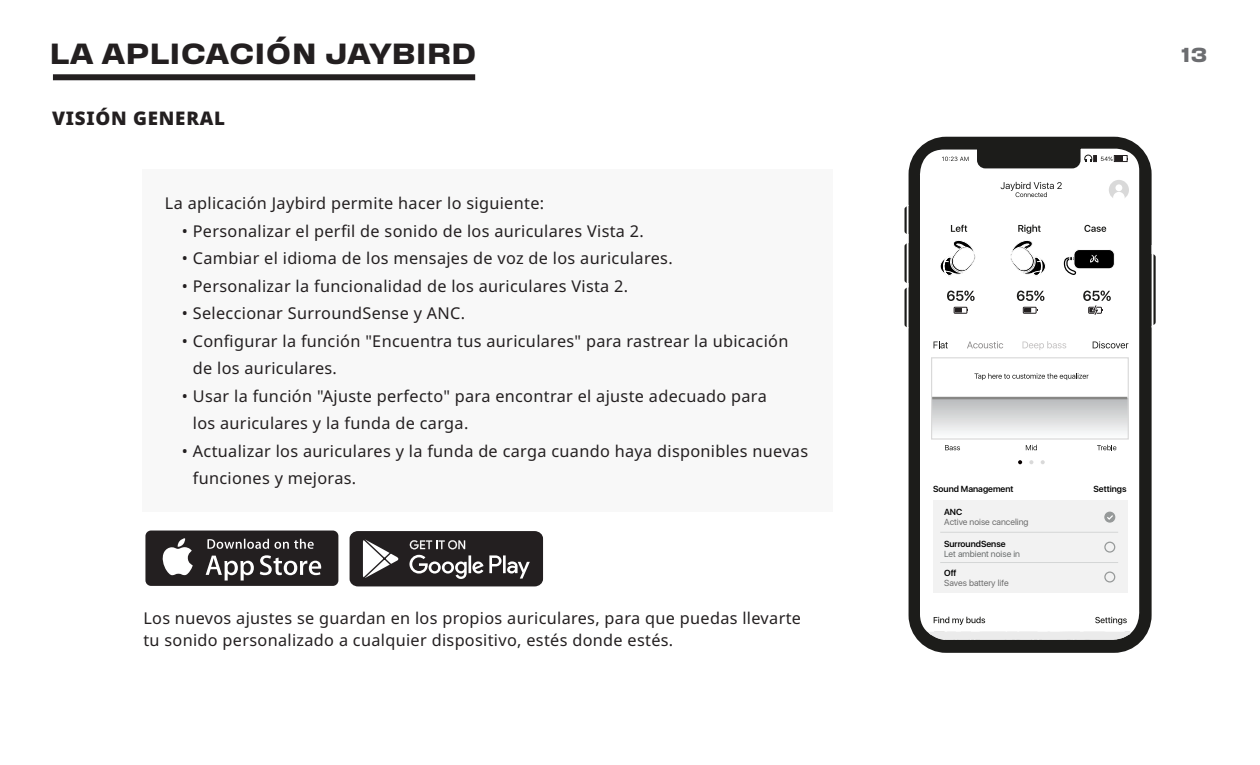
<style>
.page{position:relative;width:1260px;height:765px;background:#fff}
.page>*{position:absolute;margin:0;border:0;box-sizing:border-box;transform-origin:0 0}
.t1{font:700 expanded 28.75px "Fixture";color:#231f20}
.t2{font:700 expanded 20px "Fixture";color:#6c6d70}
.t3{font:900 18.75px "Noto Sans";letter-spacing:.04em;color:#231f20}
.t4{font:16.25px/27.5px "Noto Sans";letter-spacing:.02em;color:#231f20}
.t5{font:600 8.75px "SFUI Display";color:#000}
.t6{font:8.75px "SFUI Display";color:#6b6b6b}
.t7{font:8.75px "SFUI Display";color:#686c6c}
</style>
<div class="page">
<div style="left:142px;top:170px;width:691px;height:342px;background:#f8f8f8"></div>
<svg style="left:145px;top:531px;width:193px;height:55px;background:#4a4748"></svg>
<svg style="left:350px;top:531px;width:193px;height:55px;background:#464344"></svg>
<div style="left:53px;top:74px;width:422px;height:6px;background:#231f20"></div>
<svg style="left:904px;top:136px;width:252px;height:517px"></svg>
<svg style="left:917px;top:146px;width:225px;height:496px"></svg>
<hr style="left:1152px;top:245px;width:1px;height:83px;background:#fff">
<hr style="left:907px;top:205px;width:2px;height:123px;background:#fff">
<svg style="left:942px;top:157px;width:27px;height:4px"></svg>
<svg style="left:1084px;top:155px;width:44px;height:7px"></svg>
<svg style="left:1001px;top:182px;width:61px;height:15px"></svg>
<svg style="left:934px;top:617px;width:51px;height:8px"></svg>
<svg style="left:1095px;top:617px;width:32px;height:8px"></svg>
<svg style="left:934px;top:341px;width:14px;height:7px"></svg>
<svg style="left:1093px;top:341px;width:35px;height:7px"></svg>
<svg style="left:974px;top:373px;width:115px;height:7px"></svg>
<svg style="left:945px;top:445px;width:15px;height:5px"></svg>
<svg style="left:1026px;top:445px;width:11px;height:5px"></svg>
<svg style="left:1097px;top:445px;width:19px;height:5px"></svg>
<svg style="left:967px;top:341px;width:36px;height:7px"></svg>
<svg style="left:1023px;top:341px;width:43px;height:9px"></svg>
<div style="left:932px;top:398px;width:196px;height:42px;background:linear-gradient(to bottom,#b7b9bb,#feffff)"></div>
<hr style="left:932px;top:397px;width:195px;height:2px;background:#878785">
<div style="left:931px;top:357px;width:198px;height:83px;border:1px solid #d9d9d9"></div>
<svg style="left:1018px;top:460px;width:4px;height:4px"></svg>
<svg style="left:1029px;top:460px;width:4px;height:4px"></svg>
<svg style="left:1041px;top:460px;width:4px;height:4px"></svg>
<svg style="left:1010px;top:240px;width:36px;height:36px"></svg>
<svg style="left:940px;top:240px;width:35px;height:37px"></svg>
<svg style="left:951px;top:225px;width:16px;height:7px"></svg>
<svg style="left:947px;top:291px;width:28px;height:10px"></svg>
<svg style="left:1017px;top:291px;width:27px;height:10px"></svg>
<svg style="left:1018px;top:225px;width:23px;height:9px"></svg>
<svg style="left:1084px;top:225px;width:22px;height:7px"></svg>
<div style="left:954px;top:307px;width:13px;height:7px;border:1px solid #231f20"></div>
<svg style="left:955px;top:308px;width:7px;height:5px"></svg>
<div style="left:1023px;top:307px;width:13px;height:7px;border:1px solid #231f20"></div>
<svg style="left:1024px;top:308px;width:7px;height:5px"></svg>
<svg style="left:1083px;top:291px;width:28px;height:27px"></svg>
<svg style="left:1063px;top:256px;width:15px;height:20px"></svg>
<div style="left:1074px;top:250px;width:40px;height:19px;background:#000;border-radius:5px"></div>
<div style="left:1074px;top:249px;width:41px;height:20px;border:1px solid #fff;border-radius:5px"></div>
<svg style="left:1090px;top:255px;width:8px;height:8px"></svg>
<svg style="left:929px;top:632px;width:201px;height:8px;background:#e0e0e0"></svg>
<div style="left:933px;top:501px;width:195px;height:92px;background:#f2f2f2"></div>
<hr style="left:940px;top:532px;width:178px;height:1px;background:#d4d6d6">
<hr style="left:940px;top:562px;width:178px;height:1px;background:#d4d6d6">
<svg style="left:1104px;top:541px;width:12px;height:42px"></svg>
<div style="left:1105px;top:512px;width:10px;height:10px;background:#a3a5a5;border-radius:50%"></div>
<div style="left:1104px;top:512px;width:11px;height:11px;border:1px solid #969999;border-radius:50%"></div>
<svg style="left:1106px;top:514px;width:8px;height:7px"></svg>
<div style="left:1109px;top:180px;width:20px;height:20px;background:#d9d9d9;border-radius:50%"></div>
<div style="left:1115px;top:184px;width:7px;height:7px;background:#fff;border-radius:50%"></div>
<svg style="left:1113px;top:192px;width:12px;height:13px"></svg>
<p class="t1" style="left:50px;top:35px;width:429px">LA APLICACIÓN JAYBIRD</p>
<p class="t3" style="left:52px;top:104px;width:174px">VISIÓN GENERAL</p>
<p class="t4" style="left:165px;top:190px;width:381px">La aplicación Jaybird permite hacer lo siguiente:</p>
<p class="t4" style="left:182px;top:218px;width:464px">• Personalizar el perfil de sonido de los auriculares Vista 2.</p>
<p class="t4" style="left:182px;top:245px;width:492px">• Cambiar el idioma de los mensajes de voz de los auriculares.</p>
<p class="t4" style="left:182px;top:273px;width:448px">• Personalizar la funcionalidad de los auriculares Vista 2.</p>
<p class="t4" style="left:182px;top:300px;width:285px">• Seleccionar SurroundSense y ANC.</p>
<p class="t4" style="left:193px;top:328px;width:597px;text-indent:-11px">• Configurar la función "Encuentra tus auriculares" para rastrear la ubicación de los auriculares.</p>
<p class="t4" style="left:193px;top:383px;width:575px;text-indent:-11px">• Usar la función "Ajuste perfecto" para encontrar el ajuste adecuado para los auriculares y la funda de carga.</p>
<p class="t4" style="left:193px;top:438px;width:617px;text-indent:-11px">• Actualizar los auriculares y la funda de carga cuando haya disponibles nuevas funciones y mejoras.</p>
<p class="t4" style="left:143px;top:607px;width:659px;line-height:22.5px">Los nuevos ajustes se guardan en los propios auriculares, para que puedas llevarte tu sonido personalizado a cualquier dispositivo, estés donde estés.</p>
<p class="t2" style="left:1182px;top:42px;width:27px">13</p>
<p class="t5" style="left:933px;top:483px;width:82px">Sound Management</p>
<p class="t5" style="left:944px;top:506px;width:20px">ANC</p>
<p class="t6" style="left:944px;top:515px;width:86px">Active noise canceling</p>
<p class="t5" style="left:944px;top:537px;width:63px">SurroundSense</p>
<p class="t7" style="left:944px;top:547px;width:77px">Let ambient noise in</p>
<p class="t5" style="left:944px;top:566px;width:14px">Off</p>
<p class="t6" style="left:944px;top:576px;width:66px">Saves battery life</p>
<p class="t5" style="left:1094px;top:483px;width:35px">Settings</p>
</div>
